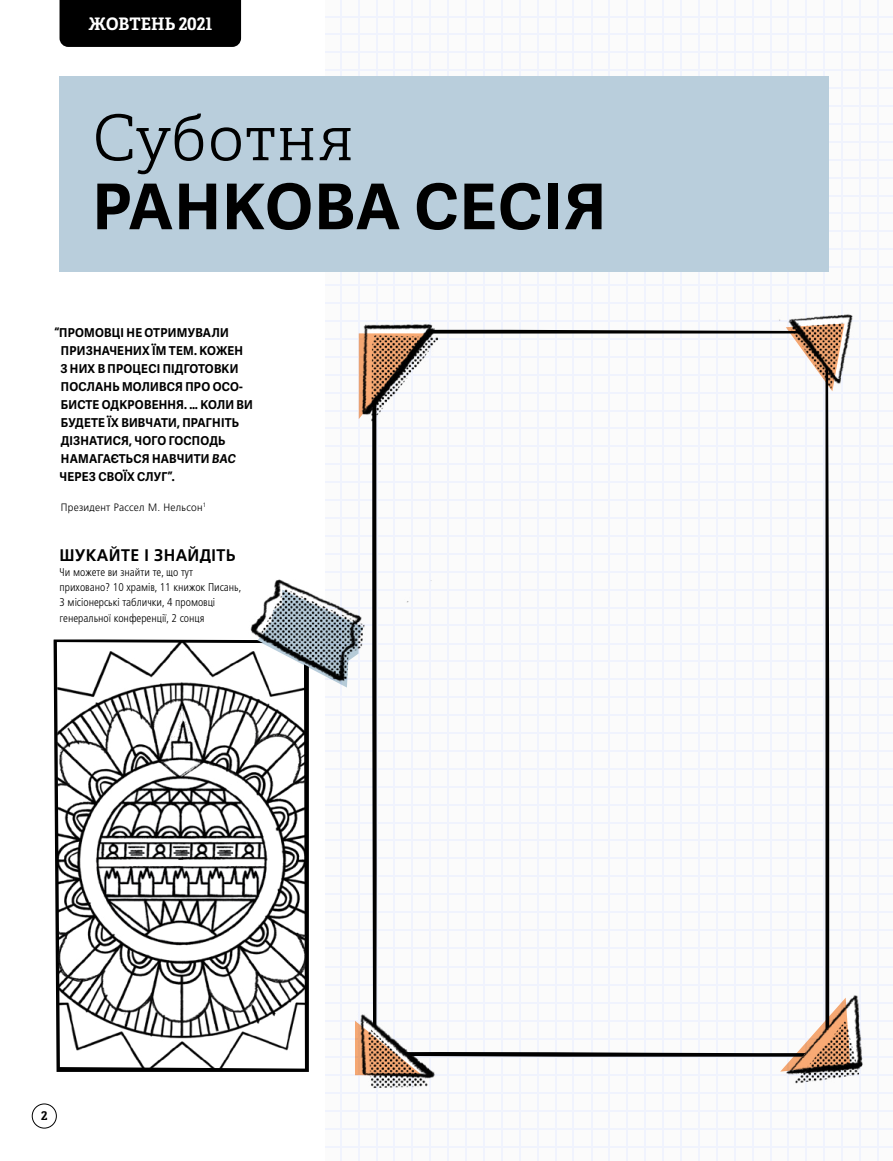
<style>
.page{position:relative;width:893px;height:1161px;background:#fff}
.page>*{position:absolute;margin:0;border:0;box-sizing:border-box;transform-origin:0 0}
.Art__Subhead_LANG{font:700 63px/69px "Helamlds Lat";letter-spacing:.025em;color:#000}
.Art__Subhead_Title_N{font:700 17.25px "Helam Slablds Lat";color:#fff;scale:.95 1}
.p1_title_figure_imag{font:700 16.8px "Frutigerlds Lat";letter-spacing:.025em;color:#000;scale:.95 1}
.Sidebar_First_Para_L{font:700 12.3px/18px "Helamlds Lat";letter-spacing:.02em;color:#000;scale:.95 1}
.t1{font:700 12px "Helam Slablds Lat";color:#000}
.p1_figure_image_firs{font:300 condensed 11.25px/15px "Frutigerlds Lat";color:#000}
.Side_QT_Citation{font:300 10.65px "Frutigerlds Lat";letter-spacing:.025em;color:#000;scale:.95 1}
.s1{font-family:"Helam Slablds Lat";font-weight:300}
.s2{font-style:italic}
</style>
<div class="page">
<hr style="left:877px;top:0;width:2px;height:887px;background:#c6d3fa">
<hr style="left:859px;top:0;width:2px;height:887px;background:#c6d3fa">
<hr style="left:841px;top:0;width:2px;height:887px;background:#c6d3fa">
<hr style="left:823px;top:0;width:2px;height:887px;background:#c6d3fa">
<hr style="left:805px;top:0;width:2px;height:887px;background:#c6d3fa">
<hr style="left:787px;top:0;width:2px;height:887px;background:#c6d3fa">
<hr style="left:770px;top:0;width:1px;height:887px;background:#c6d3fa">
<hr style="left:752px;top:0;width:2px;height:887px;background:#c6d3fa">
<hr style="left:734px;top:0;width:2px;height:887px;background:#c6d3fa">
<hr style="left:716px;top:0;width:2px;height:887px;background:#c6d3fa">
<hr style="left:698px;top:0;width:2px;height:887px;background:#c6d3fa">
<hr style="left:680px;top:0;width:2px;height:887px;background:#c6d3fa">
<hr style="left:662px;top:0;width:2px;height:887px;background:#c6d3fa">
<hr style="left:644px;top:0;width:2px;height:887px;background:#c6d3fa">
<hr style="left:626px;top:0;width:2px;height:887px;background:#c6d3fa">
<hr style="left:608px;top:0;width:2px;height:887px;background:#c6d3fa">
<hr style="left:591px;top:0;width:1px;height:887px;background:#c6d3fa">
<hr style="left:573px;top:0;width:1px;height:887px;background:#c6d3fa">
<hr style="left:555px;top:0;width:1px;height:887px;background:#c6d3fa">
<hr style="left:537px;top:0;width:2px;height:887px;background:#c6d3fa">
<hr style="left:519px;top:0;width:2px;height:887px;background:#c6d3fa">
<hr style="left:501px;top:0;width:2px;height:887px;background:#c6d3fa">
<hr style="left:483px;top:0;width:2px;height:887px;background:#c6d3fa">
<hr style="left:465px;top:0;width:2px;height:887px;background:#c6d3fa">
<hr style="left:447px;top:0;width:2px;height:887px;background:#c6d3fa">
<hr style="left:429px;top:0;width:2px;height:887px;background:#c6d3fa">
<hr style="left:411px;top:0;width:2px;height:887px;background:#c6d3fa">
<hr style="left:393px;top:0;width:2px;height:887px;background:#c6d3fa">
<hr style="left:376px;top:0;width:1px;height:887px;background:#c6d3fa">
<hr style="left:358px;top:0;width:2px;height:887px;background:#c6d3fa">
<hr style="left:340px;top:0;width:2px;height:887px;background:#c6d3fa">
<img style="left:31px;top:4px;width:862px;height:1157px">
<svg style="left:359px;top:327px;width:72px;height:92px"></svg>
<svg style="left:786px;top:318px;width:64px;height:73px"></svg>
<svg style="left:355px;top:1018px;width:76px;height:57px"></svg>
<svg style="left:780px;top:997px;width:79px;height:74px"></svg>
<img style="left:54px;top:641px;width:252px;height:428px">
<div style="left:32px;top:1103px;width:25px;height:25px;border:1px solid #000;border-radius:50%"></div>
<div style="left:60px;top:0;width:181px;height:47px;background:#000"></div>
<p class="Art__Subhead_Title_N" style="left:88px;top:10px;width:132px">ЖОВТЕНЬ 2021</p>
<p class="Art__Subhead_LANG" style="left:93px;top:103px;width:515px"><span class="s1">Суботня<br></span>РАНКОВА СЕСІЯ</p>
<p class="Sidebar_First_Para_L" style="left:60px;top:323px;width:205px;text-indent:-5px">“ПРОМОВЦІ НЕ ОТРИМУВАЛИ<br>ПРИЗНАЧЕНИХ ЇМ ТЕМ. КОЖЕН<br>З НИХ В ПРОЦЕСІ ПІДГОТОВКИ<br>ПОСЛАНЬ МОЛИВСЯ ПРО ОСО-<br>БИСТЕ ОДКРОВЕННЯ. … КОЛИ ВИ<br>БУДЕТЕ ЇХ ВИВЧАТИ, ПРАГНІТЬ<br>ДІЗНАТИСЯ, ЧОГО ГОСПОДЬ<br>НАМАГАЄТЬСЯ НАВЧИТИ <span class="s2">ВАС<br></span>ЧЕРЕЗ СВОЇХ СЛУГ”.</p>
<p class="Side_QT_Citation" style="left:61px;top:499px;width:154px">Президент Рассел М. Нельсон<sup>1</sup></p>
<p class="p1_title_figure_imag" style="left:60px;top:543px;width:187px">ШУКАЙТЕ І ЗНАЙДІТЬ</p>
<p class="p1_figure_image_firs" style="left:60px;top:565px;width:183px">Чи можете ви знайти те, що тут приховано? 10 храмів, 11 книжок Писань, 3 місіонерські таблички, 4 промовці генеральної конференції, 2 сонця</p>
<p class="t1" style="left:41px;top:1105px;width:8px">2</p>
</div>
